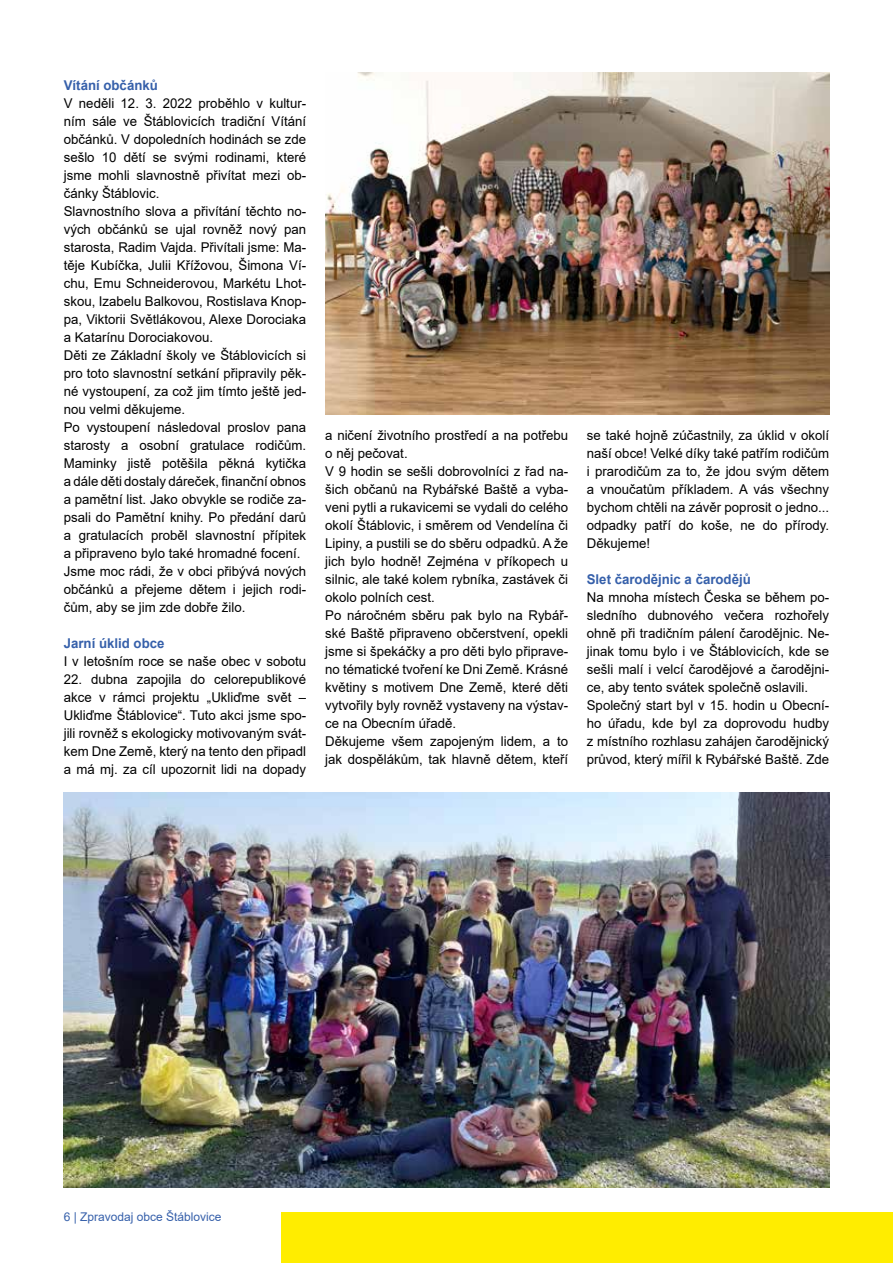
<style>
.page{position:relative;width:893px;height:1263px;background:#fff}
.page>*{position:absolute;margin:0;border:0;box-sizing:border-box;transform-origin:0 0}
.t1{font:13.5px/18px "Arial";color:#000}
.t2{font:700 13.5px "Arial";color:#3660aa}
.t3{font:12px "Arial";color:#3660aa}
</style>
<div class="page">
<div style="left:282px;top:1212px;width:611px;height:51px;background:#ffed00"></div>
<img style="left:325px;top:72px;width:504px;height:342px">
<img style="left:64px;top:792px;width:765px;height:395px">
<p class="t2" style="left:64px;top:75px;width:96px">Vítání občánků</p>
<p class="t1" style="left:64px;top:94px;width:244px">V neděli 12. 3. 2022 proběhlo v kultur&shy;ním sále ve Štáblovicích tradiční Vítání občánků. V dopoledních hodinách se zde sešlo 10 dětí se svými rodinami, které jsme mohli slavnostně přivítat mezi ob&shy;čánky Štáblovic.<br>Slavnostního slova a přivítání těchto no&shy;vých občánků se ujal rovněž nový pan starosta, Radim Vajda. Přivítali jsme: Ma&shy;těje Kubíčka, Julii Křížovou, Šimona Ví&shy;chu, Emu Schneiderovou, Markétu Lhot&shy;skou, Izabelu Balkovou, Rostislava Knop&shy;pa, Viktorii Světlákovou, Alexe Dorociaka a Katarínu Dorociakovou.<br>Děti ze Základní školy ve Štáblovicích si pro toto slavnostní setkání připravily pěk&shy;né vystoupení, za což jim tímto ještě jed&shy;nou velmi děkujeme.<br>Po vystoupení následoval proslov pana starosty a osobní gratulace rodičům.<br>Maminky jistě potěšila pěkná kytička a dále děti dostaly dáreček, finanční obnos a pamětní list. Jako obvykle se rodiče za&shy;psali do Pamětní knihy. Po předání darů a gratulacích proběl slavnostní přípitek a připraveno bylo také hromadné focení.<br>Jsme moc rádi, že v obci přibývá nových občánků a přejeme dětem i jejich rodi&shy;čům, aby se jim zde dobře žilo.</p>
<p class="t2" style="left:64px;top:633px;width:102px">Jarní úklid obce</p>
<p class="t1" style="left:64px;top:652px;width:244px">I v letošním roce se naše obec v sobotu</p>
<p class="t1" style="left:64px;top:670px;width:244px;text-align:justify">22. dubna zapojila do celorepublikové akce v rámci projektu „U kliďme svět – U kliďme Štáblovice“. Tuto akci jsme spo&shy;jili rovněž s ekologicky motivovaným svát&shy;kem Dne Země, který na tento den připadl a má mj. za cíl upozornit lidi na dopady</p>
<p class="t1" style="left:325px;top:426px;width:244px">a ničení životního prostředí a na potřebu o něj pečovat.<br>V 9 hodin se sešli dobrovolníci z řad na&shy;šich občanů na Rybářské Baště a vyba&shy;veni pytli a rukavicemi se vydali do celého okolí Štáblovic, i směrem od Vendelína či Lipiny, a pustili se do sběru odpadků. A že jich bylo hodně! Zejména v příkopech u silnic, ale také kolem rybníka, zastávek či okolo polních cest.<br>Po náročném sběru pak bylo na Rybář&shy;ské Baště připraveno občerstvení, opekli jsme si špekáčky a pro děti bylo připrave&shy;no tématické tvoření ke Dni Země. Krásné květiny s motivem Dne Země, které děti vytvořily byly rovněž vystaveny na výstav&shy;ce na Obecním úřadě.<br>Děkujeme všem zapojeným lidem, a to jak dospělákům, tak hlavně dětem, kteří</p>
<p class="t1" style="left:587px;top:426px;width:244px;text-align:justify">se také hojně zúčastnily, za úklid v okolí naší obce! Velké díky také patřím rodičům i prarodičům za to, že jdou svým dětem a vnoučatům příkladem. A vás všechny bychom chtěli na závěr poprosit o jedno... odpadky patří do koše, ne do přírody.<br>Děkujeme!</p>
<p class="t2" style="left:587px;top:570px;width:165px">Slet čarodějnic a čarodějů</p>
<p class="t1" style="left:587px;top:588px;width:244px">Na mnoha místech Česka se během po&shy;sledního dubnového večera rozhořely ohně při tradičním pálení čarodějnic. Ne&shy;jinak tomu bylo i ve Štáblovicích, kde se sešli malí i velcí čarodějové a čarodějni&shy;ce, aby tento svátek společně oslavili.<br>Společný start byl v 15. hodin u Obecní&shy;ho úřadu, kde byl za doprovodu hudby z místního rozhlasu zahájen čarodějnický průvod, který mířil k Rybářské Baště. Zde</p>
<p class="t3" style="left:64px;top:1209px;width:159px">6 | Zpravodaj obce Štáblovice</p>
</div>
